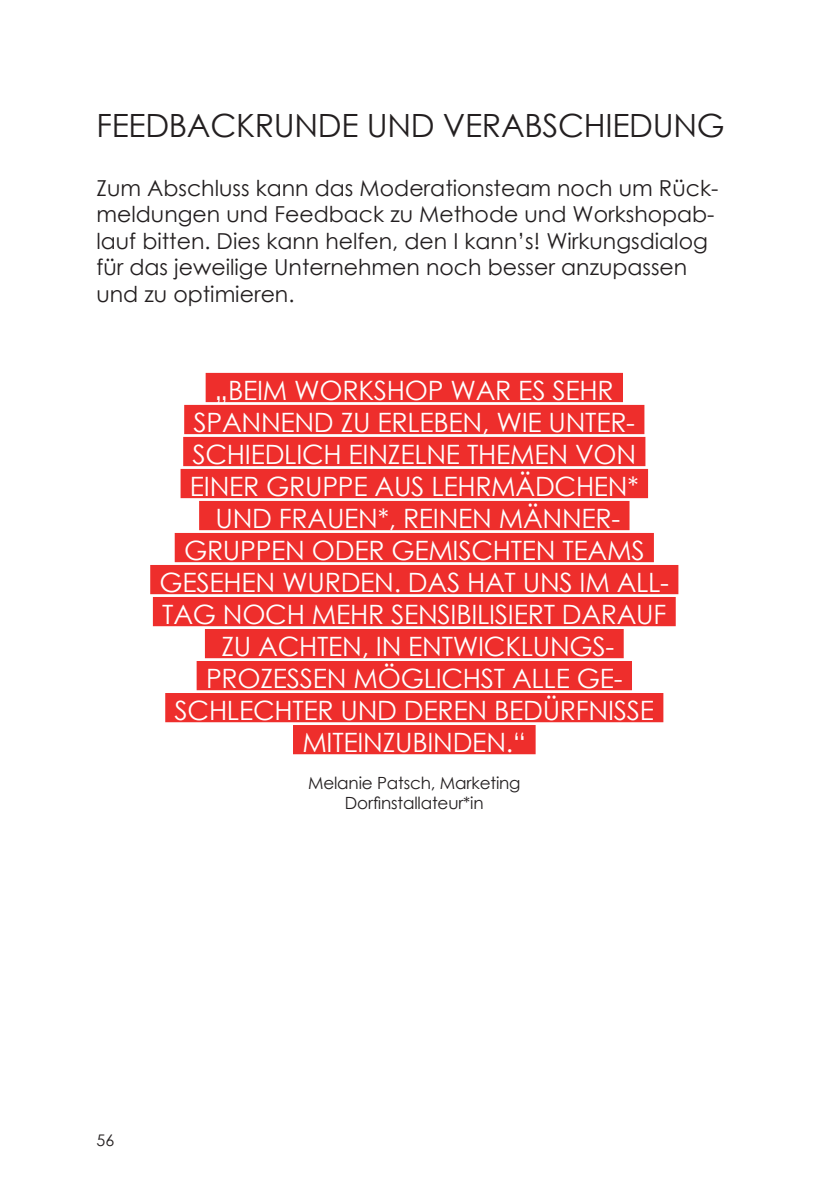
<style>
.page{position:relative;width:840px;height:1191px;background:#fff}
.page>*{position:absolute;margin:0;border:0;box-sizing:border-box;transform-origin:0 0}
.t1{font:32px "Century Gothic";letter-spacing:-.01em;color:#231f20}
.t2{font:26.6px/32px "Century Gothic";letter-spacing:-.01em;color:#fff}
.t3{font:22px/26.4px "Century Gothic";color:#231f20}
.t4{font:16.8px/20.2px "Century Gothic";letter-spacing:-.01em;color:#231f20;text-align:center}
.t5{font:16px "Century Gothic";color:#231f20}
</style>
<div class="page">
<div style="left:205px;top:373px;width:417px;height:29px;background:#ee2e2c"></div>
<div style="left:184px;top:405px;width:460px;height:29px;background:#ee2e2c"></div>
<div style="left:183px;top:437px;width:462px;height:29px;background:#ee2e2c"></div>
<div style="left:180px;top:469px;width:467px;height:29px;background:#ee2e2c"></div>
<div style="left:199px;top:501px;width:430px;height:29px;background:#ee2e2c"></div>
<div style="left:175px;top:533px;width:478px;height:29px;background:#ee2e2c"></div>
<div style="left:150px;top:565px;width:528px;height:29px;background:#ee2e2c"></div>
<div style="left:153px;top:597px;width:522px;height:29px;background:#ee2e2c"></div>
<div style="left:205px;top:629px;width:418px;height:29px;background:#ee2e2c"></div>
<div style="left:196px;top:661px;width:435px;height:29px;background:#ee2e2c"></div>
<div style="left:165px;top:693px;width:498px;height:29px;background:#ee2e2c"></div>
<div style="left:293px;top:725px;width:242px;height:29px;background:#ee2e2c"></div>
<p class="t1" style="left:96px;top:103px;width:72px">FEEDBACK</p>
<p class="t1" style="left:254px;top:103px;width:42px">RUND</p>
<p class="t1" style="left:341px;top:103px;width:48px">E UND</p>
<p class="t1" style="left:442px;top:103px;width:80px">VERABSC</p>
<p class="t1" style="left:583px;top:103px;width:70px">HIEDUNG</p>
<p class="t3" style="left:96px;top:174px;width:623px">ZUM ABSCHLUSS KANN DAS MODERATIONSTEAM NOCH UM RÜCK-MELDUNGEN UND FEEDBACK ZU METHODE UND WORKSHOPAB-LAUF BITTEN. DIES KANN HELFEN, DEN I KANN’S! WIRKUNGSDIALOG FÜR DAS JEWEILIGE UNTERNEHMEN NOCH BESSER ANZUPASSEN UND ZU OPTIMIEREN.</p>
<p class="t2" style="left:215px;top:374px;width:400px">„BEIM WORKSHOP WAR ES SEHR</p>
<p class="t2" style="left:193px;top:406px;width:18px">SPANN</p>
<p class="t2" style="left:190px;top:406px;width:446px;text-indent:90px">END ZU ERLEBEN, WI E UNTER-<br>SCHIEDLICH EINZELN E THEMEN VON<br>EIN ER GRUPP</p>
<p class="t2" style="left:353px;top:470px;width:38px">E AUS</p>
<p class="t2" style="left:431px;top:470px;width:209px">LEHRMÄDCHEN*</p>
<p class="t2" style="left:215px;top:502px;width:19px">UND</p>
<p class="t2" style="left:279px;top:502px;width:342px">FRAU EN*, REIN EN MÄNN ER-</p>
<p class="t2" style="left:184px;top:534px;width:55px">GRUPP</p>
<p class="t2" style="left:271px;top:534px;width:174px">EN ODER GEMISC</p>
<p class="t2" style="left:159px;top:534px;width:447px;text-indent:333px">HTEN TEAMS<br>GESEHEN WU RDEN . DAS HAT UNS</p>
<p class="t2" style="left:579px;top:566px;width:91px">IM ALL-</p>
<p class="t2" style="left:162px;top:598px;width:268px">TAG NOCH MEHR SENSIBI</p>
<p class="t2" style="left:477px;top:598px;width:157px">LISI ERT DARAUF</p>
<p class="t2" style="left:221px;top:630px;width:249px">ZU ACHTEN, IN ENTWICK</p>
<p class="t2" style="left:520px;top:630px;width:31px">LUNGS</p>
<p class="t2" style="left:605px;top:630px;width:10px">-</p>
<p class="t2" style="left:206px;top:662px;width:171px">PROZESSEN MÖG</p>
<p class="t2" style="left:423px;top:662px;width:200px">LIC HST ALLE GE-</p>
<p class="t2" style="left:174px;top:694px;width:185px">SCHLECHTER UND</p>
<p class="t2" style="left:404px;top:694px;width:185px">DEREN BEDÜ RFNISS</p>
<p class="t2" style="left:639px;top:694px;width:16px">E</p>
<p class="t2" style="left:302px;top:726px;width:70px">MITEINZUBIND</p>
<p class="t2" style="left:472px;top:726px;width:55px">EN.“</p>
<p class="t4" style="left:308px;top:772px;width:214px">MELANIE PATSCH, MARKETING<br>DORFINSTALLATEUR*IN</p>
<p class="t5" style="left:96px;top:1129px;width:19px">56</p>
</div>
